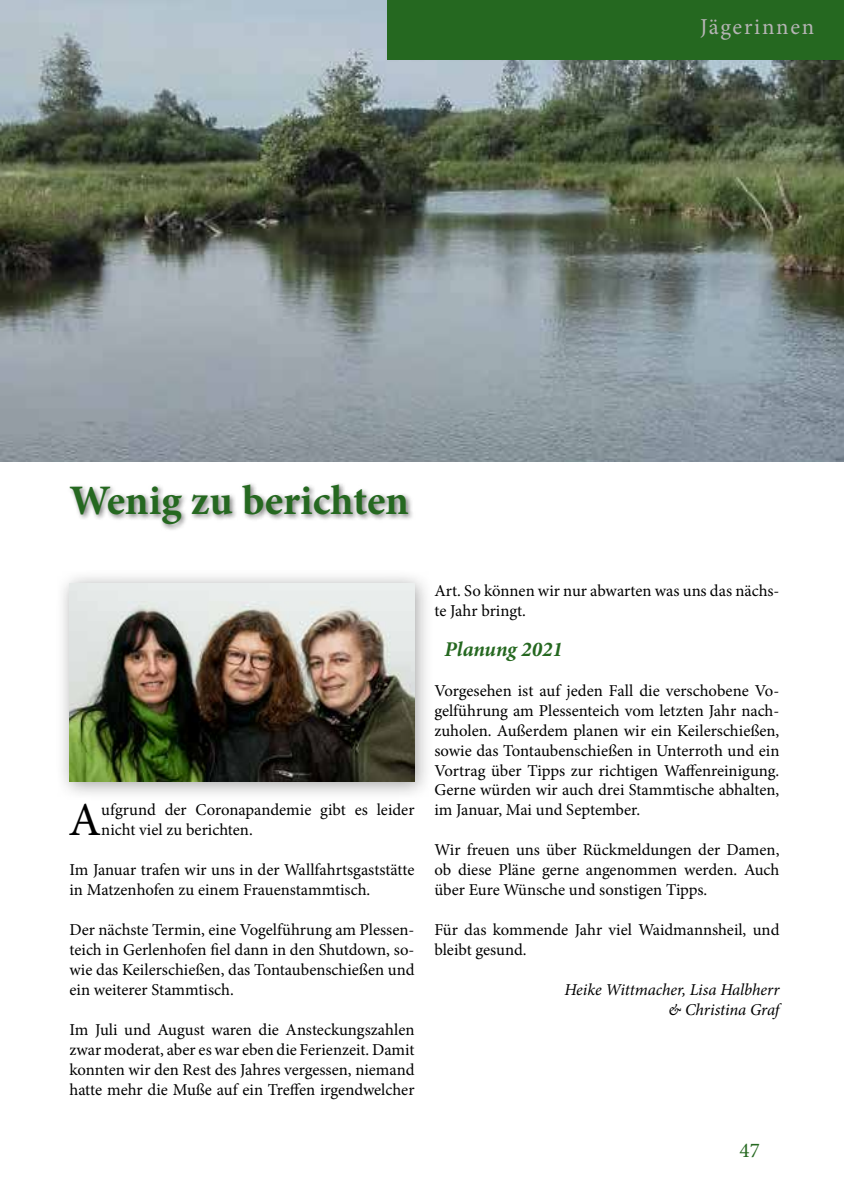
<style>
.page{position:relative;width:844px;height:1191px;background:#fff}
.page>*{position:absolute;margin:0;border:0;box-sizing:border-box;transform-origin:0 0}
.t1{font:47.25px "Minion Pro";color:#000}
.t2{font:700 42px "Minion Pro";color:#256820}
.t3{font:22.75px "Minion Pro";letter-spacing:.075em;color:#b5b4b4}
.t4{font:italic 700 21px "Minion Pro";color:#256820}
.t5{font:21px "Minion Pro";color:#256820}
.t6{font:16.62px/19.9px "Minion Pro";color:#000}
.t7{font:italic 16.62px/19.9px "Minion Pro";letter-spacing:-.01em;color:#000;text-align:right}
</style>
<div class="page">
<div style="left:68px;top:481px;width:347px;height:51px;background:#000;opacity:.52"></div>
<div style="left:55px;top:569px;width:378px;height:231px;background:#878787;opacity:.75"></div>
<img style="left:69px;top:583px;width:345px;height:198px">
<img style="left:1px;top:0;width:842px;height:461px">
<div style="left:387px;top:0;width:456px;height:60px;background:#256820"></div>
<img style="left:0;top:181px;width:1px;height:632px">
<hr style="left:0;top:0;width:1px;height:146px;background:#b5c2ca">
<svg style="left:0;top:96px;width:1px;height:208px"></svg>
<h3 class="t3" style="left:700px;top:12px;width:115px">Jägerinnen</h3>
<h2 class="t2" style="left:69px;top:471px;width:341px">Wenig zu berichten</h2>
<h1 class="t1" style="left:68px;top:788px;width:34px">A</h1>
<p class="t6" style="left:101px;top:800px;width:315px">ufgrund der Coronapandemie gibt es leider nicht viel zu berichten.</p>
<p class="t6" style="left:69px;top:860px;width:346px">Im Januar trafen wir uns in der Wallfahrtsgaststätte in Matzenhofen zu einem Frauenstammtisch.</p>
<p class="t6" style="left:69px;top:920px;width:346px;text-align:justify">Der nächste Termin, eine Vogelführung am Plessen&shy;teich in Gerlenhofen fiel dann in den Shutdown, so&shy;wie das Keilerschießen, das Tontaubenschießen und ein weiterer Stammtisch.</p>
<p class="t6" style="left:69px;top:1019px;width:346px;text-align:justify">Im Juli und August waren die Ansteckungszahlen zwar moderat, aber es war eben die Ferienzeit. Damit konnten wir den Rest des Jahres vergessen, niemand hatte mehr die Muße auf ein Treffen irgendwelcher</p>
<p class="t6" style="left:434px;top:580px;width:346px">Art. So können wir nur abwarten was uns das nächs&shy;te Jahr bringt.</p>
<p class="t4" style="left:444px;top:634px;width:120px">Planung 2021</p>
<p class="t6" style="left:434px;top:680px;width:346px;text-align:justify">Vorgesehen ist auf jeden Fall die verschobene Vo&shy;gelführung am Plessenteich vom letzten Jahr nach&shy;zuholen. Außerdem planen wir ein Keilerschießen, sowie das Tontaubenschießen in Unterroth und ein Vortrag über Tipps zur richtigen Waffenreinigung.<br>Gerne würden wir auch drei Stammtische abhalten, im Januar, Mai und September.</p>
<p class="t6" style="left:434px;top:840px;width:346px;text-align:justify">Wir freuen uns über Rückmeldungen der Damen, ob diese Pläne gerne angenommen werden. Auch über Eure Wünsche und sonstigen Tipps.</p>
<p class="t6" style="left:434px;top:920px;width:346px">Für das kommende Jahr viel Waidmannsheil, und bleibt gesund.</p>
<p class="t7" style="left:564px;top:979px;width:216px">Heike Wittmacher, Lisa Halbherr &amp; Christina Graf</p>
<p class="t5" style="left:739px;top:1135px;width:22px">47</p>
</div>
